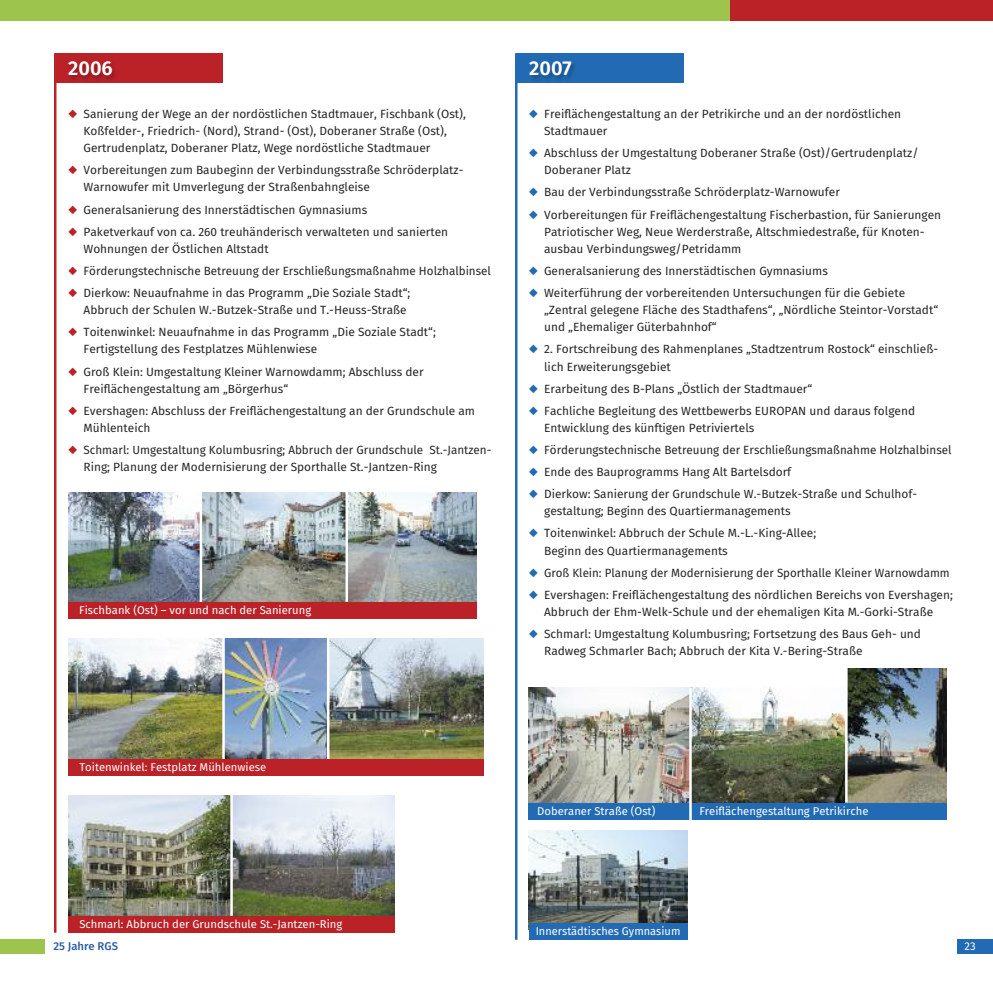
<style>
.page{position:relative;width:993px;height:993px;background:#fff}
.page>*{position:absolute;margin:0;border:0;box-sizing:border-box;transform-origin:0 0}
.t1{font:600 20px "Fira Sans";color:#fff}
.t2{font:11.88px/17.1px "Fira Sans";color:#272526}
.t3{font:11.25px "Fira Sans";color:#fff}
.t4{font:500 11.25px "Fira Sans";color:#295aa6}
.s1{color:#ba2228}
.s2{color:#226bb4}
</style>
<div class="page">
<div style="left:957px;top:939px;width:35px;height:14px;background:#226bb4"></div>
<div style="left:0;top:0;width:730px;height:21px;background:#9dc54d"></div>
<div style="left:730px;top:0;width:262px;height:21px;background:#ba2228"></div>
<div style="left:0;top:939px;width:45px;height:14px;background:#9dc54d"></div>
<img style="left:225px;top:638px;width:258px;height:120px">
<img style="left:68px;top:493px;width:408px;height:109px">
<hr style="left:54px;top:53px;width:2px;height:879px;background:#ba2228">
<div style="left:55px;top:53px;width:167px;height:30px;background:#ba2228"></div>
<img style="left:56px;top:63px;width:59px;height:35px">
<img style="left:847px;top:668px;width:99px;height:134px">
<img style="left:528px;top:687px;width:316px;height:115px">
<div style="left:528px;top:802px;width:418px;height:17px;background:#226bb4"></div>
<hr style="left:515px;top:53px;width:2px;height:886px;background:#226bb4">
<div style="left:516px;top:53px;width:167px;height:30px;background:#226bb4"></div>
<img style="left:68px;top:638px;width:154px;height:120px">
<hr style="left:327px;top:637px;width:2px;height:121px;background:#fff">
<hr style="left:689px;top:687px;width:2px;height:135px;background:#fff">
<img style="left:68px;top:795px;width:326px;height:120px">
<div style="left:68px;top:915px;width:326px;height:17px;background:#ba2228"></div>
<hr style="left:199px;top:492px;width:3px;height:110px;background:#fff">
<hr style="left:345px;top:491px;width:3px;height:110px;background:#fff">
<div style="left:68px;top:602px;width:408px;height:16px;background:#ba2228"></div>
<hr style="left:230px;top:793px;width:3px;height:122px;background:#fff">
<img style="left:528px;top:830px;width:159px;height:92px">
<div style="left:528px;top:922px;width:159px;height:17px;background:#226bb4"></div>
<div style="left:68px;top:758px;width:415px;height:17px;background:#ba2228"></div>
<h1 class="t1" style="left:68px;top:52px;width:46px">2006</h1>
<p class="t2" style="left:83px;top:105px;width:383px;text-indent:-15px"><span class="s1">◆</span> Sanierung der Wege an der nordöstlichen Stadtmauer, Fischbank (Ost),<br>Koßfelder-, Friedrich- (Nord), Strand- (Ost), Doberaner Straße (Ost),<br>Gertrudenplatz, Doberaner Platz, Wege nordöstliche Stadtmauer</p>
<p class="t2" style="left:83px;top:161px;width:381px;text-indent:-15px"><span class="s1">◆</span> Vorbereitungen zum Baubeginn der Verbindungsstraße Schröderplatz-<br>Warnowufer mit Umverlegung der Straßenbahngleise</p>
<p class="t2" style="left:68px;top:200px;width:300px"><span class="s1">◆</span> Generalsanierung des Innerstädtischen Gymnasiums</p>
<p class="t2" style="left:83px;top:222px;width:366px;text-indent:-15px"><span class="s1">◆</span> Paketverkauf von ca. 260 treuhänderisch verwalteten und sanierten<br>Wohnungen der Östlichen Altstadt</p>
<p class="t2" style="left:68px;top:262px;width:424px"><span class="s1">◆</span> Förderungstechnische Betreuung der Erschließungsmaßnahme Holzhalbinsel</p>
<p class="t2" style="left:83px;top:284px;width:328px;text-indent:-15px"><span class="s1">◆</span> Dierkow: Neuaufnahme in das Programm „Die Soziale Stadt“;<br>Abbruch der Schulen W.-Butzek-Straße und T.-Heuss-Straße</p>
<p class="t2" style="left:83px;top:323px;width:354px;text-indent:-15px"><span class="s1">◆</span> Toitenwinkel: Neuaufnahme in das Programm „Die Soziale Stadt“;<br>Fertigstellung des Festplatzes Mühlenwiese</p>
<p class="t2" style="left:83px;top:362px;width:341px;text-indent:-15px"><span class="s1">◆</span> Groß Klein: Umgestaltung Kleiner Warnowdamm; Abschluss der<br>Freiflächengestaltung am „Börgerhus“</p>
<p class="t2" style="left:83px;top:401px;width:393px;text-indent:-15px"><span class="s1">◆</span> Evershagen: Abschluss der Freiflächengestaltung an der Grundschule am<br>Mühlenteich</p>
<p class="t2" style="left:83px;top:441px;width:409px;text-indent:-15px"><span class="s1">◆</span> Schmarl: Umgestaltung Kolumbusring; Abbruch der Grundschule St.-Jantzen-<br>Ring; Planung der Modernisierung der Sporthalle St.-Jantzen-Ring</p>
<p class="t3" style="left:79px;top:601px;width:233px">Fischbank (Ost) – vor und nach der Sanierung</p>
<h1 class="t1" style="left:529px;top:52px;width:44px">2007</h1>
<p class="t2" style="left:544px;top:105px;width:358px;text-indent:-15px"><span class="s2">◆</span> Freiflächengestaltung an der Petrikirche und an der nordöstlichen<br>Stadtmauer</p>
<p class="t2" style="left:544px;top:144px;width:376px;text-indent:-15px"><span class="s2">◆</span> Abschluss der Umgestaltung Doberaner Straße (Ost)/Gertrudenplatz/<br>Doberaner Platz</p>
<p class="t2" style="left:528px;top:183px;width:312px"><span class="s2">◆</span> Bau der Verbindungsstraße Schröderplatz-Warnowufer</p>
<p class="t2" style="left:544px;top:205px;width:398px;text-indent:-15px"><span class="s2">◆</span> Vorbereitungen für Freiflächengestaltung Fischerbastion, für Sanierungen<br>Patriotischer Weg, Neue Werderstraße, Altschmiedestraße, für Knoten&shy;ausbau Verbindungsweg/Petridamm</p>
<p class="t2" style="left:528px;top:262px;width:300px"><span class="s2">◆</span> Generalsanierung des Innerstädtischen Gymnasiums</p>
<p class="t2" style="left:544px;top:284px;width:395px;text-indent:-15px"><span class="s2">◆</span> Weiterführung der vorbereitenden Untersuchungen für die Gebiete „Zentral gelegene Fläche des Stadthafens“, „Nördliche Steintor-Vorstadt“ und „Ehemaliger Güterbahnhof“</p>
<p class="t2" style="left:544px;top:340px;width:395px;text-indent:-15px"><span class="s2">◆</span> 2. Fortschreibung des Rahmenplanes „Stadtzentrum Rostock“ einschließ&shy;lich Erweiterungsgebiet</p>
<p class="t2" style="left:528px;top:379px;width:285px"><span class="s2">◆</span> Erarbeitung des B-Plans „Östlich der Stadtmauer“</p>
<p class="t2" style="left:544px;top:401px;width:372px;text-indent:-15px"><span class="s2">◆</span> Fachliche Begleitung des Wettbewerbs EUROPAN und daraus folgend<br>Entwicklung des künftigen Petriviertels</p>
<p class="t2" style="left:528px;top:441px;width:424px"><span class="s2">◆</span> Förderungstechnische Betreuung der Erschließungsmaßnahme Holzhalbinsel</p>
<p class="t2" style="left:528px;top:463px;width:264px"><span class="s2">◆</span> Ende des Bauprogramms Hang Alt Bartelsdorf</p>
<p class="t2" style="left:544px;top:485px;width:374px;text-indent:-15px"><span class="s2">◆</span> Dierkow: Sanierung der Grundschule W.-Butzek-Straße und Schulhof&shy;gestaltung; Beginn des Quartiermanagements</p>
<p class="t2" style="left:544px;top:524px;width:273px;text-indent:-15px"><span class="s2">◆</span> Toitenwinkel: Abbruch der Schule M.-L.-King-Allee;<br>Beginn des Quartiermanagements</p>
<p class="t2" style="left:528px;top:563px;width:422px"><span class="s2">◆</span> Groß Klein: Planung der Modernisierung der Sporthalle Kleiner Warnowdamm</p>
<p class="t2" style="left:528px;top:585px;width:425px;text-align:center"><span class="s2">◆</span> Evershagen: Freiflächengestaltung des nördlichen Bereichs von Evershagen;<br>Abbruch der Ehm-Welk-Schule und der ehemaligen Kita M.-Gorki-Straße</p>
<p class="t2" style="left:544px;top:624px;width:378px;text-indent:-15px"><span class="s2">◆</span> Schmarl: Umgestaltung Kolumbusring; Fortsetzung des Baus Geh- und<br>Radweg Schmarler Bach; Abbruch der Kita V.-Bering-Straße</p>
<p class="t3" style="left:79px;top:758px;width:188px">Toitenwinkel: Festplatz Mühlenwiese</p>
<p class="t3" style="left:79px;top:914px;width:264px">Schmarl: Abbruch der Grundschule St.-Jantzen-Ring</p>
<p class="t3" style="left:537px;top:802px;width:119px">Doberaner Straße (Ost)</p>
<p class="t3" style="left:699px;top:802px;width:171px">Freiflächengestaltung Petrikirche</p>
<p class="t3" style="left:535px;top:922px;width:146px">Innerstädtisches Gymnasium</p>
<p class="t4" style="left:54px;top:937px;width:66px">25 Jahre RGS</p>
<p class="t3" style="left:964px;top:937px;width:13px">23</p>
</div>
